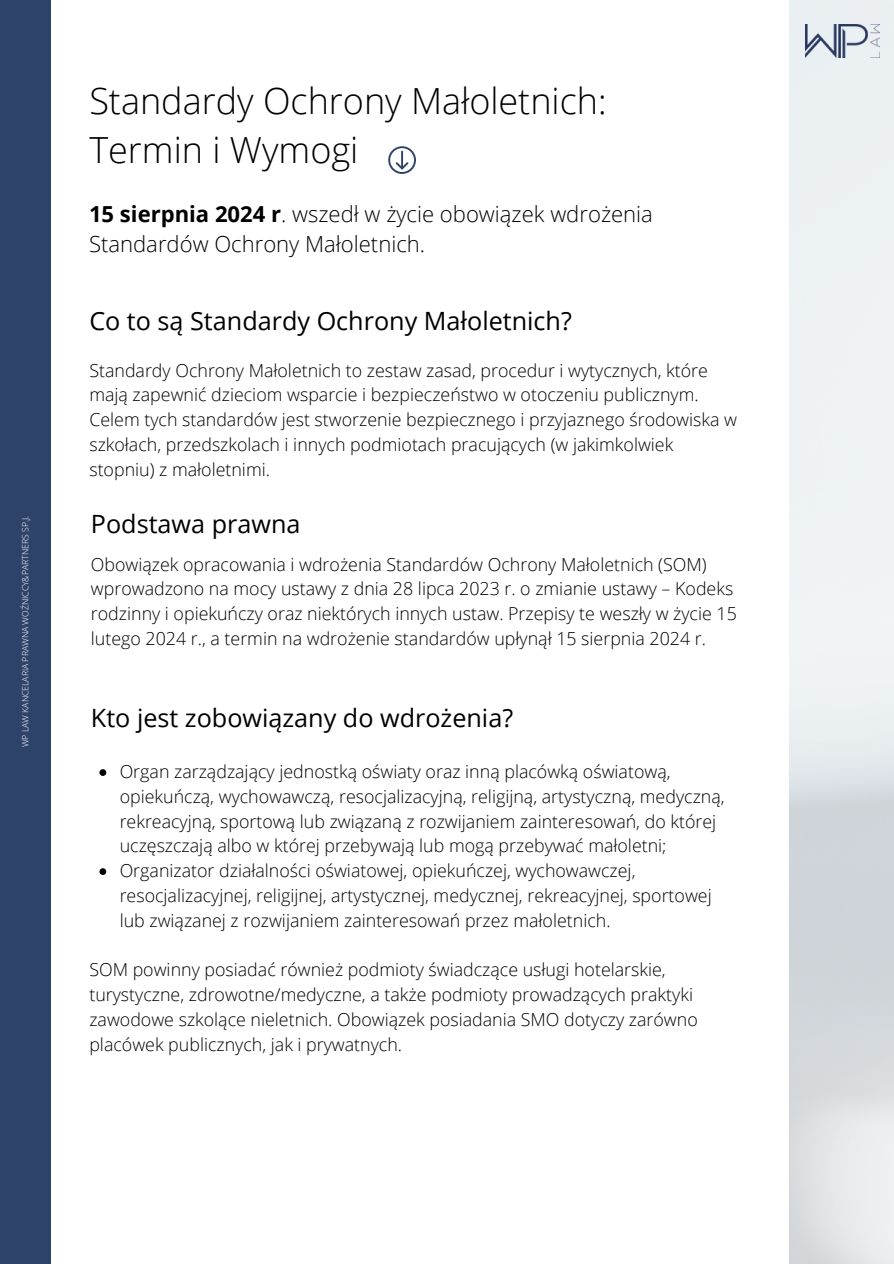
<style>
.page{position:relative;width:894px;height:1264px;background:#fff}
.page>*{position:absolute;margin:0;border:0;box-sizing:border-box;transform-origin:0 0}
.t1{font:300 36px/49.5px "Open Sans";color:#000}
.t2{font:25.2px "Open Sans";color:#000}
.t3{font:300 22.05px/30.3px "Open Sans";color:#000}
.t4{font:300 17.85px/24.8px "Open Sans";color:#000}
.t5{font:300 8.7px "Open Sans";color:#fff}
.s1{font-weight:700}
</style>
<div class="page">
<img style="left:804px;top:24px;width:75px;height:34px">
<div style="left:0;top:0;width:51px;height:1263px;background:#2d436a"></div>
<svg style="left:388px;top:146px;width:28px;height:28px"></svg>
<svg style="left:99px;top:769px;width:7px;height:7px"></svg>
<svg style="left:99px;top:868px;width:7px;height:7px"></svg>
<h3 class="t5" style="left:19px;top:747px;width:233px;rotate:-90deg">WP LAW KANCELARIA PRAWNA WOŹNICCY&amp;PARTNERS SP.J.</h3>
<h1 class="t1" style="left:89px;top:75px;width:518px">Standardy Ochrony Małoletnich:<br>Termin i Wymogi</h1>
<p class="t3" style="left:89px;top:198px;width:565px"><span class="s1">15 sierpnia 2024 r</span>. wszedł w życie obowiązek wdrożenia<br>Standardów Ochrony Małoletnich.</p>
<h2 class="t2" style="left:89px;top:303px;width:484px">Co to są Standardy Ochrony Małoletnich?</h2>
<h4 class="t4" style="left:89px;top:357px;width:649px">Standardy Ochrony Małoletnich to zestaw zasad, procedur i wytycznych, które mają zapewnić dzieciom wsparcie i bezpieczeństwo w otoczeniu publicznym.<br>Celem tych standardów jest stworzenie bezpiecznego i przyjaznego środowiska w szkołach, przedszkolach i innych podmiotach pracujących (w jakimkolwiek stopniu) z małoletnimi.</h4>
<h4 class="t2" style="left:91px;top:506px;width:211px">Podstawa prawna</h4>
<h2 class="t4" style="left:91px;top:551px;width:647px">Obowiązek opracowania i wdrożenia Standardów Ochrony Małoletnich (SOM) wprowadzono na mocy ustawy z dnia 28 lipca 2023 r. o zmianie ustawy – Kodeks rodzinny i opiekuńczy oraz niektórych innych ustaw. Przepisy te weszły w życie 15 lutego 2024 r., a termin na wdrożenie standardów upłynął 15 sierpnia 2024 r.</h2>
<h2 class="t2" style="left:91px;top:700px;width:423px">Kto jest zobowiązany do wdrożenia?</h2>
<p class="t4" style="left:120px;top:759px;width:606px">Organ zarządzający jednostką oświaty oraz inną placówką oświatową, opiekuńczą, wychowawczą, resocjalizacyjną, religijną, artystyczną, medyczną, rekreacyjną, sportową lub związaną z rozwijaniem zainteresowań, do której uczęszczają albo w której przebywają lub mogą przebywać małoletni;</p>
<p class="t4" style="left:120px;top:858px;width:593px">Organizator działalności oświatowej, opiekuńczej, wychowawczej, resocjalizacyjnej, religijnej, artystycznej, medycznej, rekreacyjnej, sportowej lub związanej z rozwijaniem zainteresowań przez małoletnich.</p>
<h4 class="t4" style="left:89px;top:957px;width:609px">SOM powinny posiadać również podmioty świadczące usługi hotelarskie, turystyczne, zdrowotne/medyczne, a także podmioty prowadzących praktyki zawodowe szkolące nieletnich. Obowiązek posiadania SMO dotyczy zarówno placówek publicznych, jak i prywatnych.</h4>
</div>
